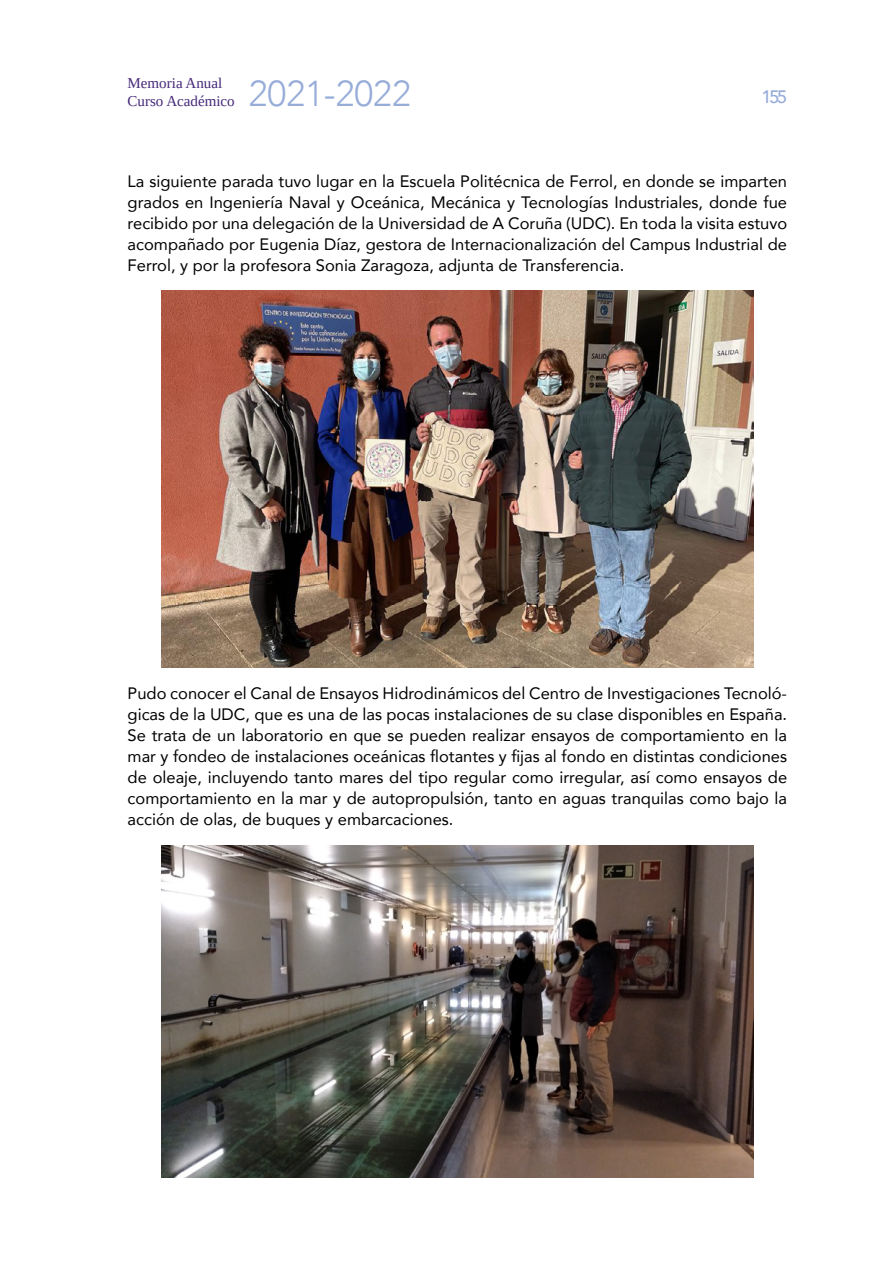
<style>
.page{position:relative;width:885px;height:1263px;background:#fff}
.page>*{position:absolute;margin:0;border:0;box-sizing:border-box;transform-origin:0 0}
.t1{font:300 36px "Avenir";color:#97acd9}
.t2{font:500 18px "Avenir";color:#97acd9}
.t3{font:16.5px/21px "Avenir";color:#000;text-align:justify}
.t4{font:15px/18px "Liberation Serif";color:#45287a}
</style>
<div class="page">
<img style="left:161px;top:290px;width:592px;height:378px">
<img style="left:161px;top:845px;width:592px;height:333px">
<p class="t4" style="left:128px;top:74px;width:109px">Memoria Anual<br>Curso Académico</p>
<h1 class="t1" style="left:249px;top:73px;width:163px">2021-2022</h1>
<p class="t2" style="left:761px;top:81px;width:27px">155</p>
<p class="t3" style="left:128px;top:170px;width:661px">La siguiente parada tuvo lugar en la Escuela Politécnica de Ferrol, en donde se imparten grados en Ingeniería Naval y Oceánica, Mecánica y Tecnologías Industriales, donde fue recibido por una delegación de la Universidad de A Coruña (UDC). En toda la visita estuvo acompañado por Eugenia Díaz, gestora de Internacionalización del Campus Industrial de Ferrol, y por la profesora Sonia Zaragoza, adjunta de Transferencia.</p>
<p class="t3" style="left:128px;top:682px;width:661px">Pudo conocer el Canal de Ensayos Hidrodinámicos del Centro de Investigaciones Tecnoló&shy;gicas de la UDC, que es una de las pocas instalaciones de su clase disponibles en España.<br>Se trata de un laboratorio en que se pueden realizar ensayos de comportamiento en la mar y fondeo de instalaciones oceánicas flotantes y fijas al fondo en distintas condiciones de oleaje, incluyendo tanto mares del tipo regular como irregular, así como ensayos de comportamiento en la mar y de autopropulsión, tanto en aguas tranquilas como bajo la acción de olas, de buques y embarcaciones.</p>
</div>
